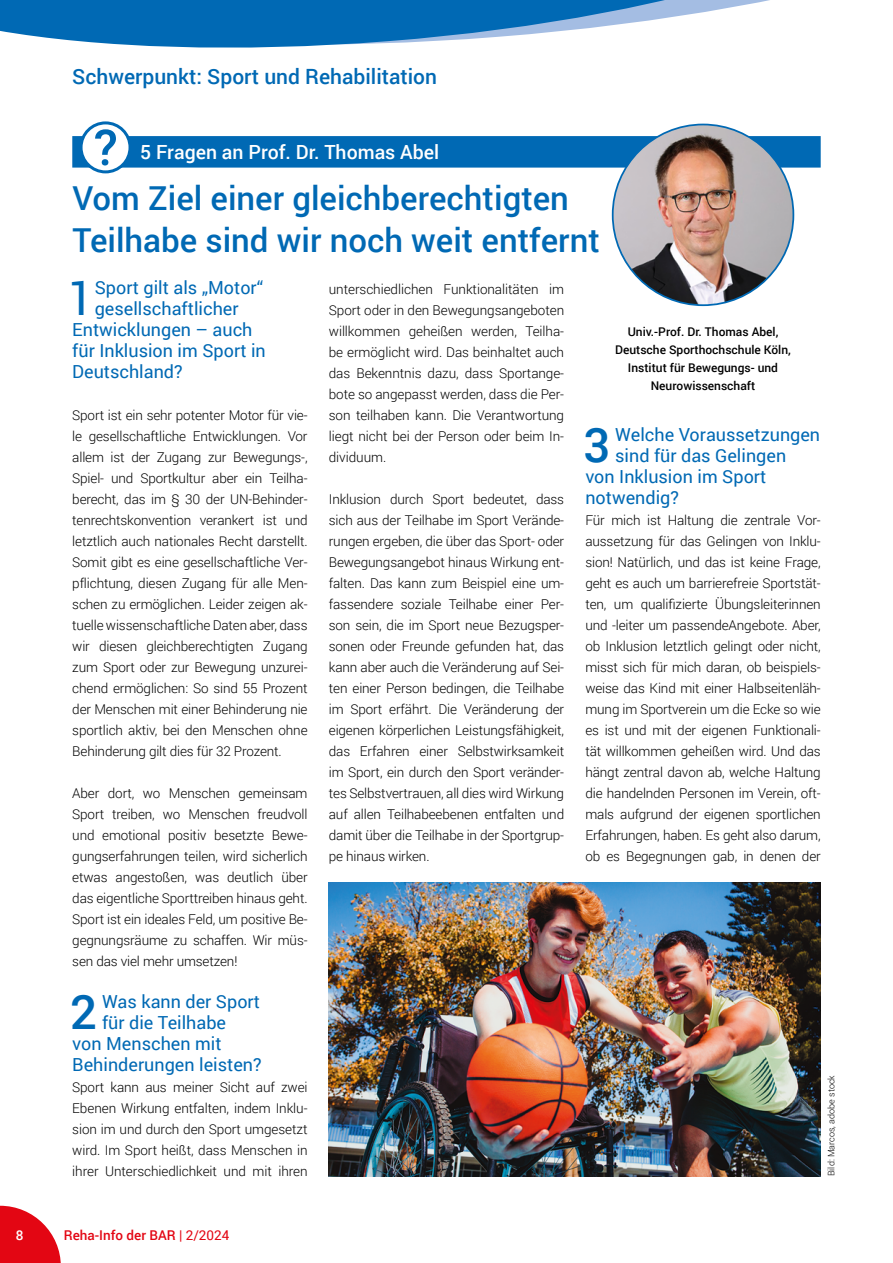
<style>
.page{position:relative;width:893px;height:1263px;background:#fff}
.page>*{position:absolute;margin:0;border:0;box-sizing:border-box;transform-origin:0 0}
.Fließtext_9pt{font:500 47.55px "Roboto";color:#0069b4}
.Fließtext_9pt-2{font:47.55px "Roboto";color:#0069b4}
.Headline{font:500 33px/42px "Roboto";color:#0069b4}
.Rubrikentitel{font:500 21px "Roboto";color:#0069b4}
.Subheadline_14pt{font:500 19.5px "Roboto";color:#fff}
.Fließtext_9pt-3{font:18px "Roboto";color:#0069b4}
.Fließtext_9_pt_Blocksatz{font:300 13.5px/21px "Roboto";letter-spacing:-.01em;color:#000;text-align:justify}
.t1{font:500 13.5px "Roboto";color:#e30613}
.t2{font:500 13.5px "Roboto";color:#fff}
.BU_fett{font:500 12px/18px "Roboto";color:#000;text-align:center}
.t3{font:300 9px "Roboto";color:#000}
.s1{font-weight:400}
</style>
<div class="page">
<svg style="left:0;top:1206px;width:61px;height:57px"></svg>
<div style="left:72px;top:136px;width:749px;height:32px;background:#0069b4"></div>
<svg style="left:81px;top:123px;width:49px;height:49px"></svg>
<svg style="left:95px;top:129px;width:21px;height:36px"></svg>
<div style="left:80px;top:121px;width:52px;height:52px;border:3px solid #0069b4;border-radius:50%"></div>
<img style="left:613px;top:124px;width:180px;height:181px;border-radius:90px">
<svg style="left:0;top:0;width:770px;height:48px;fill:#0069b4"></svg>
<img style="left:329px;top:882px;width:492px;height:294px">
<h1 class="Rubrikentitel" style="left:72px;top:62px;width:366px">Schwerpunkt: Sport und Rehabilitation</h1>
<p class="Subheadline_14pt" style="left:140px;top:138px;width:300px">5 Fragen an Prof. Dr. Thomas Abel</p>
<h3 class="Headline" style="left:72px;top:176px;width:529px">Vom Ziel einer gleichberechtigten<br>Teilhabe sind wir noch weit entfernt</h3>
<p class="Fließtext_9pt-2" style="left:68px;top:265px;width:28px">1</p>
<p class="Fließtext_9pt-3" style="left:95px;top:275px;width:170px">Sport gilt als „Motor“</p>
<p class="Fließtext_9pt-3" style="left:95px;top:296px;width:145px">gesellschaftlicher</p>
<p class="Fließtext_9pt-3" style="left:72px;top:317px;width:182px">Entwicklungen – auch</p>
<p class="Fließtext_9pt-3" style="left:72px;top:338px;width:195px">für Inklusion im Sport in</p>
<p class="Fließtext_9pt-3" style="left:72px;top:359px;width:112px">Deutschland?</p>
<p class="Fließtext_9_pt_Blocksatz" style="left:72px;top:404px;width:237px">Sport ist ein sehr potenter Motor für vie&shy;le gesellschaftliche Entwicklungen. Vor allem ist der Zugang zur Bewegungs-, Spiel- und Sportkultur aber ein Teilha&shy;berecht, das im § 30 der UN-Behinder&shy;tenrechtskonvention verankert ist und letztlich auch nationales Recht darstellt.<br>Somit gibt es eine gesellschaftliche Ver&shy;pflichtung, diesen Zugang für alle Men&shy;schen zu ermöglichen. Leider zeigen ak&shy;tuelle wissenschaftliche Daten aber, dass wir diesen gleichberechtigten Zugang zum Sport oder zur Bewegung unzurei&shy;chend ermöglichen: So sind 55 Prozent der Menschen mit einer Behinderung nie sportlich aktiv, bei den Menschen ohne Behinderung gilt dies für 32 Prozent.</p>
<p class="Fließtext_9_pt_Blocksatz" style="left:72px;top:782px;width:237px">Aber dort, wo Menschen gemeinsam Sport treiben, wo Menschen freudvoll und emotional positiv besetzte Bewe&shy;gungserfahrungen teilen, wird sicherlich etwas angestoßen, was deutlich über das eigentliche Sporttreiben hinaus geht.<br>Sport ist ein ideales Feld, um positive Be&shy;gegnungsräume zu schaffen. Wir müs&shy;sen das viel mehr umsetzen!</p>
<p class="Fließtext_9pt" style="left:70px;top:979px;width:29px">2</p>
<p class="Fließtext_9pt-3" style="left:102px;top:989px;width:160px">Was kann der Sport</p>
<p class="Fließtext_9pt-3" style="left:102px;top:1010px;width:126px">für die Teilhabe</p>
<p class="Fließtext_9pt-3" style="left:72px;top:1031px;width:151px">von Menschen mit</p>
<p class="Fließtext_9pt-3" style="left:72px;top:1052px;width:191px">Behinderungen leisten?</p>
<p class="Fließtext_9_pt_Blocksatz" style="left:72px;top:1076px;width:237px">Sport kann aus meiner Sicht auf zwei Ebenen Wirkung entfalten, indem Inklu&shy;sion im und durch den Sport umgesetzt wird. Im Sport heißt, dass Menschen in ihrer Unterschiedlichkeit und mit ihren</p>
<p class="t2" style="left:16px;top:1225px;width:9px">8</p>
<p class="t1" style="left:64px;top:1225px;width:167px">Reha-Info der BAR <span class="s1">| 2/2024</span></p>
<p class="Fließtext_9_pt_Blocksatz" style="left:329px;top:278px;width:237px">unterschiedlichen Funktionalitäten im Sport oder in den Bewegungsangeboten willkommen geheißen werden, Teilha&shy;be ermöglicht wird. Das beinhaltet auch das Bekenntnis dazu, dass Sportange&shy;bote so angepasst werden, dass die Per&shy;son teilhaben kann. Die Verantwortung liegt nicht bei der Person oder beim In&shy;dividuum.</p>
<p class="Fließtext_9_pt_Blocksatz" style="left:329px;top:488px;width:237px">Inklusion durch Sport bedeutet, dass sich aus der Teilhabe im Sport Verände&shy;rungen ergeben, die über das Sport- oder Bewegungsangebot hinaus Wirkung ent&shy;falten. Das kann zum Beispiel eine um&shy;fassendere soziale Teilhabe einer Per&shy;son sein, die im Sport neue Bezugsper&shy;sonen oder Freunde gefunden hat, das kann aber auch die Veränderung auf Sei&shy;ten einer Person bedingen, die Teilhabe im Sport erfährt. Die Veränderung der eigenen körperlichen Leistungsfähigkeit, das Erfahren einer Selbstwirksamkeit im Sport, ein durch den Sport veränder&shy;tes Selbstvertrauen, all dies wird Wirkung auf allen Teilhabeebenen entfalten und damit über die Teilhabe in der Sportgrup&shy;pe hinaus wirken.</p>
<p class="BU_fett" style="left:615px;top:322px;width:177px">Univ.-Prof. Dr. Thomas Abel,<br>Deutsche Sporthochschule Köln,<br>Institut für Bewegungs- und<br>Neurowissenschaft</p>
<p class="Fließtext_9pt" style="left:583px;top:412px;width:29px">3</p>
<p class="Fließtext_9pt-3" style="left:615px;top:422px;width:207px">Welche Voraussetzungen</p>
<p class="Fließtext_9pt-3" style="left:615px;top:443px;width:173px">sind für das Gelingen</p>
<p class="Fließtext_9pt-3" style="left:585px;top:464px;width:183px">von Inklusion im Sport</p>
<p class="Fließtext_9pt-3" style="left:585px;top:485px;width:95px">notwendig?</p>
<p class="Fließtext_9_pt_Blocksatz" style="left:585px;top:509px;width:237px">Für mich ist Haltung die zentrale Vor&shy;aussetzung für das Gelingen von Inklu&shy;sion! Natürlich, und das ist keine Frage, geht es auch um barrierefreie Sportstät&shy;ten, um qualifizierte Übungsleiterinnen und -leiter um passendeAngebote. Aber, ob Inklusion letztlich gelingt oder nicht, misst sich für mich daran, ob beispiels&shy;weise das Kind mit einer Halbseitenläh&shy;mung im Sportverein um die Ecke so wie es ist und mit der eigenen Funktionali&shy;tät willkommen geheißen wird. Und das hängt zentral davon ab, welche Haltung die handelnden Personen im Verein, oft&shy;mals aufgrund der eigenen sportlichen Erfahrungen, haben. Es geht also darum, ob es Begegnungen gab, in denen der</p>
<p class="t3" style="left:825px;top:1176px;width:102px;rotate:-90deg">Bild: Marcos, adobe stock</p>
</div>
